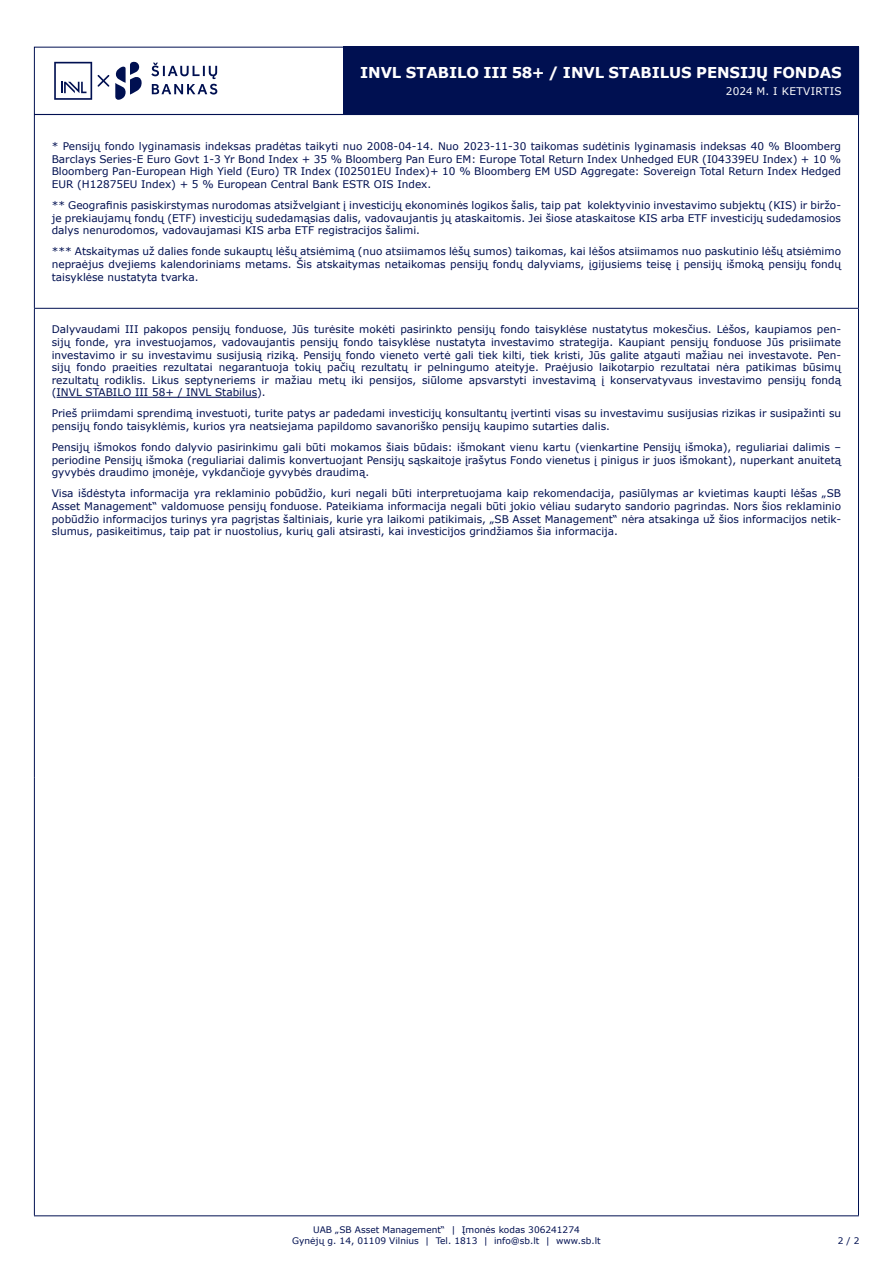
<style>
.page{position:relative;width:893px;height:1263px;background:#fff}
.page>*{position:absolute;margin:0;border:0;box-sizing:border-box;transform-origin:0 0}
.t1{font:700 15px "Verdana";letter-spacing:-.005em;color:#fff}
.text{font:10.5px/12.6px "Verdana";color:#001051;text-align:justify}
.t2{font:10.5px "Verdana";letter-spacing:.035em;color:#fff}
.t3{font:9px/10.8px "Verdana";color:#001051;text-align:center}
</style>
<div class="page">
<svg style="left:34px;top:46px;width:825px;height:68px"></svg>
<div style="left:344px;top:47px;width:515px;height:68px;background:#001051"></div>
<svg style="left:54px;top:62px;width:38px;height:38px"></svg>
<svg style="left:98px;top:75px;width:11px;height:12px"></svg>
<svg style="left:151px;top:63px;width:66px;height:32px"></svg>
<svg style="left:115px;top:62px;width:27px;height:38px"></svg>
<hr style="left:34px;top:114px;width:825px;height:1px;background:#001051">
<hr style="left:34px;top:115px;width:1px;height:193px;background:#001051">
<hr style="left:858px;top:115px;width:1px;height:193px;background:#001051">
<hr style="left:34px;top:308px;width:825px;height:1px;background:#001051">
<hr style="left:34px;top:309px;width:1px;height:469px;background:#001051">
<hr style="left:858px;top:309px;width:1px;height:469px;background:#001051">
<hr style="left:34px;top:778px;width:1px;height:437px;background:#001051">
<hr style="left:858px;top:778px;width:1px;height:437px;background:#001051">
<hr style="left:34px;top:1215px;width:825px;height:1px;background:#001051">
<hr style="left:57px;top:397px;width:200px;height:1px;background:#001051">
<h1 class="t1" style="left:360px;top:62px;width:483px">INVL STABILO III 58+ / INVL STABILUS PENSIJŲ FONDAS</h1>
<p class="t2" style="left:726px;top:84px;width:117px">2024 M. I KETVIRTIS</p>
<p class="text" style="left:52px;top:140px;width:791px">* Pensijų fondo lyginamasis indeksas pradėtas taikyti nuo 2008-04-14. Nuo 2023-11-30 taikomas sudėtinis lyginamasis indeksas 40 % Bloomberg Barclays Series-E Euro Govt 1-3 Yr Bond Index + 35 % Bloomberg Pan Euro EM: Europe Total Return Index Unhedged EUR (I04339EU Index) + 10 % Bloomberg Pan-European High Yield (Euro) TR Index (I02501EU Index)+ 10 % Bloomberg EM USD Aggregate: Sovereign Total Return Index Hedged EUR (H12875EU Index) + 5 % European Central Bank ESTR OIS Index.</p>
<p class="text" style="left:52px;top:199px;width:791px">** Geografinis pasiskirstymas nurodomas atsižvelgiant į investicijų ekonominės logikos šalis, taip pat kolektyvinio investavimo subjektų (KIS) ir biržo&shy;je prekiaujamų fondų (ETF) investicijų sudedamąsias dalis, vadovaujantis jų ataskaitomis. Jei šiose ataskaitose KIS arba ETF investicijų sudedamosios dalys nenurodomos, vadovaujamasi KIS arba ETF registracijos šalimi.</p>
<p class="text" style="left:52px;top:245px;width:791px">*** Atskaitymas už dalies fonde sukauptų lėšų atsiėmimą (nuo atsiimamos lėšų sumos) taikomas, kai lėšos atsiimamos nuo paskutinio lėšų atsiėmimo nepraėjus dvejiems kalendoriniams metams. Šis atskaitymas netaikomas pensijų fondų dalyviams, įgijusiems teisę į pensijų išmoką pensijų fondų taisyklėse nustatyta tvarka.</p>
<p class="text" style="left:52px;top:323px;width:791px">Dalyvaudami III pakopos pensijų fonduose, Jūs turėsite mokėti pasirinkto pensijų fondo taisyklėse nustatytus mokesčius. Lėšos, kaupiamos pen&shy;sijų fonde, yra investuojamos, vadovaujantis pensijų fondo taisyklėse nustatyta investavimo strategija. Kaupiant pensijų fonduose Jūs prisiimate investavimo ir su investavimu susijusią riziką. Pensijų fondo vieneto vertė gali tiek kilti, tiek kristi, Jūs galite atgauti mažiau nei investavote. Pen&shy;sijų fondo praeities rezultatai negarantuoja tokių pačių rezultatų ir pelningumo ateityje. Praėjusio laikotarpio rezultatai nėra patikimas būsimų rezultatų rodiklis. Likus septyneriems ir mažiau metų iki pensijos, siūlome apsvarstyti investavimą į konservatyvaus investavimo pensijų fondą (INVL STABILO III 58+ / INVL Stabilus).</p>
<p class="text" style="left:52px;top:407px;width:791px">Prieš priimdami sprendimą investuoti, turite patys ar padedami investicijų konsultantų įvertinti visas su investavimu susijusias rizikas ir susipažinti su pensijų fondo taisyklėmis, kurios yra neatsiejama papildomo savanoriško pensijų kaupimo sutarties dalis.</p>
<p class="text" style="left:52px;top:441px;width:791px">Pensijų išmokos fondo dalyvio pasirinkimu gali būti mokamos šiais būdais: išmokant vienu kartu (vienkartine Pensijų išmoka), reguliariai dalimis – periodine Pensijų išmoka (reguliariai dalimis konvertuojant Pensijų sąskaitoje įrašytus Fondo vienetus į pinigus ir juos išmokant), nuperkant anuitetą gyvybės draudimo įmonėje, vykdančioje gyvybės draudimą.</p>
<p class="text" style="left:52px;top:487px;width:791px">Visa išdėstyta informacija yra reklaminio pobūdžio, kuri negali būti interpretuojama kaip rekomendacija, pasiūlymas ar kvietimas kaupti lėšas „SB Asset Management“ valdomuose pensijų fonduose. Pateikiama informacija negali būti jokio vėliau sudaryto sandorio pagrindas. Nors šios reklaminio pobūdžio informacijos turinys yra pagrįstas šaltiniais, kurie yra laikomi patikimais, „SB Asset Management“ nėra atsakinga už šios informacijos netik&shy;slumus, pasikeitimus, taip pat ir nuostolius, kurių gali atsirasti, kai investicijos grindžiamos šia informacija.</p>
<p class="t3" style="left:292px;top:1224px;width:310px">UAB „SB Asset Management“ | Įmonės kodas 306241274<br>Gynėjų g. 14, 01109 Vilnius | Tel. 1813 | info@sb.lt | www.sb.lt</p>
<p class="t3" style="left:838px;top:1235px;width:23px">2 / 2</p>
</div>
